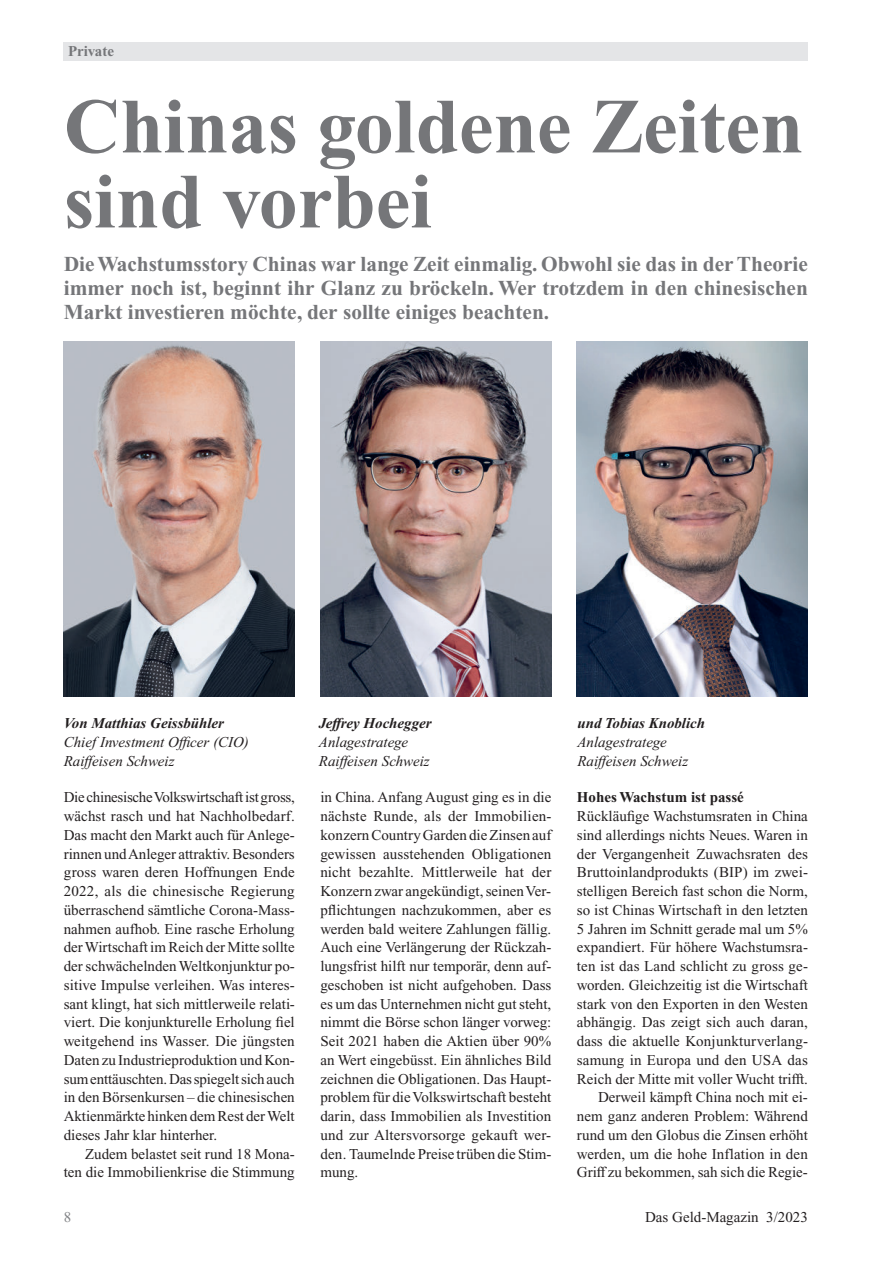
<style>
.page{position:relative;width:893px;height:1263px;background:#fff}
.page>*{position:absolute;margin:0;border:0;box-sizing:border-box;transform-origin:0 0}
.t1{font:700 78px/75px "Times New Roman PS Std";color:#757679}
.t2{font:700 21.3px/24px "Times New Roman PS Std";color:#757679;text-align:justify}
.t3{font:15px/18.8px "Times New Roman PS Std";color:#231f20;text-align:justify}
.t4{font:italic 15px "Times New Roman PS Std";color:#231f20}
.t5{font:italic 700 15px "Times New Roman PS Std";color:#231f20}
.t6{font:700 15px "Times New Roman PS Std";color:#231f20}
.t7{font:700 15px "Times New Roman PS Std";color:#757679}
.t8{font:15px "Times New Roman PS Std";color:#808285}
</style>
<div class="page">
<div style="left:64px;top:43px;width:744px;height:18px;background:#e4e5e7"></div>
<img style="left:64px;top:341px;width:231px;height:356px">
<img style="left:577px;top:341px;width:231px;height:356px">
<img style="left:320px;top:341px;width:231px;height:356px">
<p class="t7" style="left:68px;top:46px;width:48px">Private</p>
<h1 class="t1" style="left:64px;top:98px;width:741px">Chinas goldene Zeiten sind vorbei</h1>
<h2 class="t2" style="left:64px;top:254px;width:746px">Die Wachstumsstory Chinas war lange Zeit einmalig. Obwohl sie das in der Theorie immer noch ist, beginnt ihr Glanz zu bröckeln. Wer trotzdem in den chinesischen Markt investieren möchte, der sollte einiges beachten.</h2>
<p class="t5" style="left:64px;top:718px;width:162px">Von Matthias Geissbühler</p>
<p class="t5" style="left:319px;top:718px;width:114px">Jeffrey Hochegger</p>
<p class="t5" style="left:577px;top:718px;width:129px">und Tobias Knoblich</p>
<p class="t4" style="left:64px;top:736px;width:187px">Chief Investment Officer (CIO)</p>
<p class="t4" style="left:319px;top:736px;width:91px">Anlagestratege</p>
<p class="t4" style="left:577px;top:736px;width:91px">Anlagestratege</p>
<p class="t4" style="left:64px;top:755px;width:112px">Raiffeisen Schweiz</p>
<p class="t4" style="left:319px;top:755px;width:112px">Raiffeisen Schweiz</p>
<p class="t4" style="left:577px;top:755px;width:112px">Raiffeisen Schweiz</p>
<p class="t3" style="left:64px;top:789px;width:233px">Die chinesische Volkswirtschaft ist gross, wächst rasch und hat Nachholbedarf.<br>Das macht den Markt auch für Anlege&shy;rinnen und Anleger attraktiv. Besonders gross waren deren Hoffnungen Ende 2022, als die chinesische Regierung überraschend sämtliche Corona-Mass&shy;nahmen aufhob. Eine rasche Erholung der Wirtschaft im Reich der Mitte sollte der schwächelnden Weltkonjunktur po&shy;sitive Impulse verleihen. Was interes&shy;sant klingt, hat sich mittlerweile relati&shy;viert. Die konjunkturelle Erholung fiel weitgehend ins Wasser. Die jüngsten Daten zu Industrieproduktion und Kon&shy;sum enttäuschten. Das spiegelt sich auch in den Börsenkursen – die chinesischen Aktienmärkte hinken dem Rest der Welt dieses Jahr klar hinterher.</p>
<p class="t3" style="left:64px;top:1146px;width:233px;text-align:right">Zudem belastet seit rund 18 Mona&shy;ten die Immobilienkrise die Stimmung</p>
<p class="t3" style="left:320px;top:789px;width:233px">in China. Anfang August ging es in die nächste Runde, als der Immobilien&shy;konzern Country Garden die Zinsen auf gewissen ausstehenden Obligationen nicht bezahlte. Mittlerweile hat der Konzern zwar angekündigt, seinen Ver&shy;pflichtungen nachzukommen, aber es werden bald weitere Zahlungen fällig.<br>Auch eine Verlängerung der Rückzah&shy;lungsfrist hilft nur temporär, denn auf&shy;geschoben ist nicht aufgehoben. Dass es um das Unternehmen nicht gut steht, nimmt die Börse schon länger vorweg:<br>Seit 2021 haben die Aktien über 90% an Wert eingebüsst. Ein ähnliches Bild zeichnen die Obligationen. Das Haupt&shy;problem für die Volkswirtschaft besteht darin, dass Immobilien als Investition und zur Altersvorsorge gekauft wer&shy;den. Taumelnde Preise trüben die Stim&shy;mung.</p>
<p class="t6" style="left:577px;top:792px;width:169px">Hohes Wachstum ist passé</p>
<p class="t3" style="left:577px;top:808px;width:233px;text-align:right">Rückläufige Wachstumsraten in China sind allerdings nichts Neues. Waren in der Vergangenheit Zuwachsraten des Bruttoinlandprodukts (BIP) im zwei&shy;stelligen Bereich fast schon die Norm, so ist Chinas Wirtschaft in den letzten 5 Jahren im Schnitt gerade mal um 5% expandiert. Für höhere Wachstumsra&shy;ten ist das Land schlicht zu gross ge&shy;worden. Gleichzeitig ist die Wirtschaft stark von den Exporten in den Westen abhängig. Das zeigt sich auch daran, dass die aktuelle Konjunkturverlang&shy;samung in Europa und den USA das Reich der Mitte mit voller Wucht trifft.<br>Derweil kämpft China noch mit ei&shy;nem ganz anderen Problem: Während rund um den Globus die Zinsen erhöht werden, um die hohe Inflation in den Griff zu bekommen, sah sich die Regie-</p>
<p class="t8" style="left:64px;top:1212px;width:9px">8</p>
<p class="t3" style="left:645px;top:1209px;width:164px">Das Geld-Magazin 3/2023</p>
</div>
